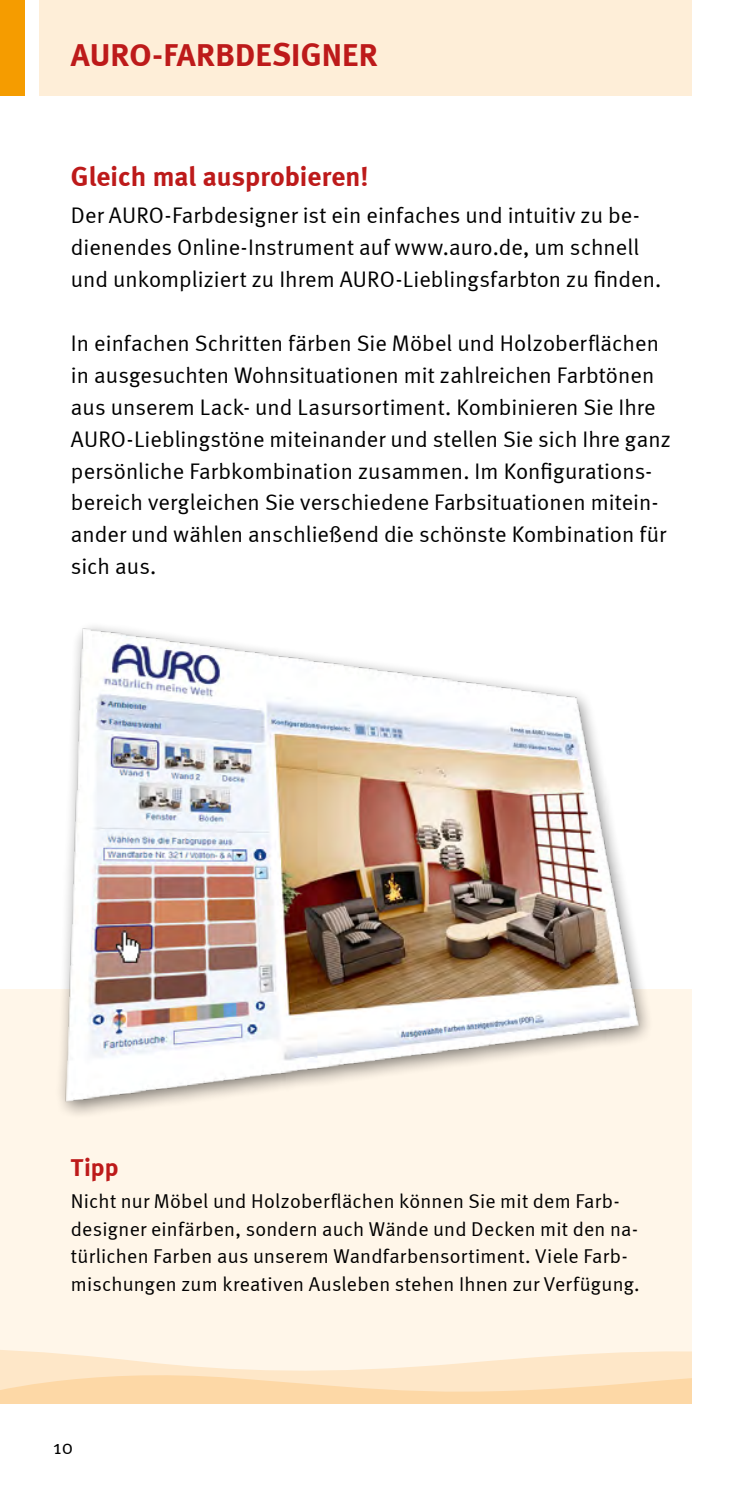
<style>
.page{position:relative;width:745px;height:1489px;background:#fff}
.page>*{position:absolute;margin:0;border:0;box-sizing:border-box;transform-origin:0 0}
.t1{font:700 32.5px "Meta";letter-spacing:.005em;color:#bd1a1a}
.t2{font:700 27.5px "Meta";color:#bd1a1a}
.t3{font:700 25px "Meta";color:#bd1a1a}
.t4{font:22.5px/32px "Meta Normal";color:#000}
.t5{font:20px/27.5px "Meta Normal";letter-spacing:.01em;color:#000}
</style>
<div class="page">
<div style="left:39px;top:0;width:652px;height:96px;background:#feeed8"></div>
<div style="left:0;top:0;width:25px;height:96px;background:#f59c00"></div>
<div style="left:0;top:989px;width:691px;height:414px;background:#fff6e9"></div>
<svg style="left:0;top:1350px;width:691px;height:53px"></svg>
<img style="left:60px;top:626px;width:588px;height:489px">
<h1 class="t1" style="left:71px;top:35px;width:308px">AURO-FARBDESIGNER</h1>
<p class="t2" style="left:71px;top:160px;width:299px">Gleich mal ausprobieren!</p>
<p class="t4" style="left:71px;top:199px;width:591px">Der AURO-Farbdesigner ist ein einfaches und intuitiv zu be&shy;dienendes Online-Instrument auf www.auro.de, um schnell und unkompliziert zu Ihrem AURO-Lieblingsfarbton zu finden.</p>
<p class="t4" style="left:71px;top:327px;width:601px">In einfachen Schritten färben Sie Möbel und Holzoberflächen in ausgesuchten Wohnsituationen mit zahlreichen Farbtönen aus unserem Lack- und Lasursortiment. Kombinieren Sie Ihre AURO-Lieblingstöne miteinander und stellen Sie sich Ihre ganz persönliche Farbkombination zusammen. Im Konfigurations&shy;bereich vergleichen Sie verschiedene Farbsituationen mitein&shy;ander und wählen anschließend die schönste Kombination für sich aus.</p>
<p class="t3" style="left:71px;top:1151px;width:49px">Tipp</p>
<p class="t5" style="left:71px;top:1187px;width:570px">Nicht nur Möbel und Holzoberflächen können Sie mit dem Farb&shy;designer einfärben, sondern auch Wände und Decken mit den na&shy;türlichen Farben aus unserem Wandfarbensortiment. Viele Farb&shy;mischungen zum kreativen Ausleben stehen Ihnen zur Verfügung.</p>
<p class="t5" style="left:53px;top:1433px;width:21px">10</p>
</div>
